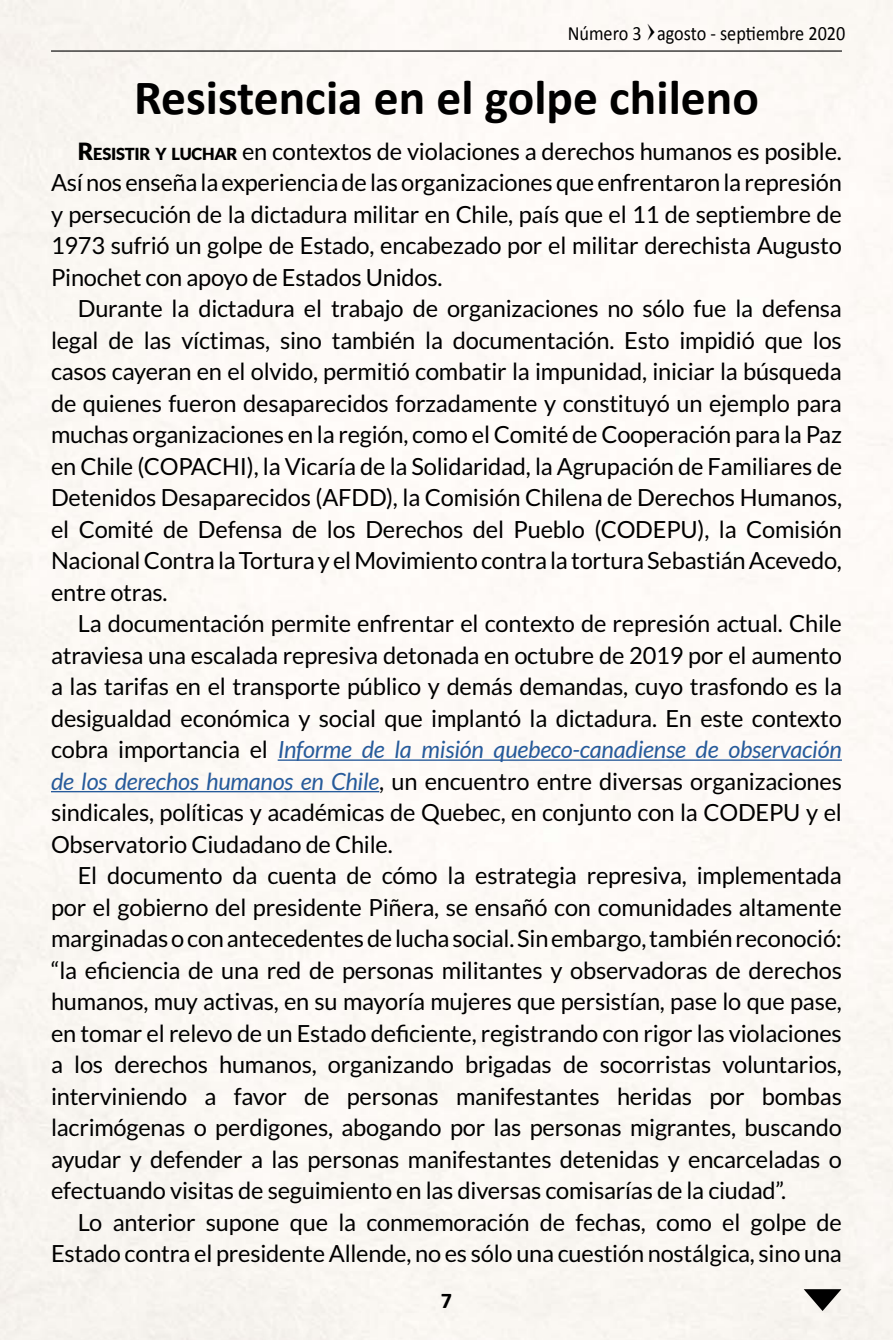
<style>
.page{position:relative;width:893px;height:1340px;background:#fff}
.page>*{position:absolute;margin:0;border:0;box-sizing:border-box;transform-origin:0 0}
.t1{font:63px "Simple Direction Arrows";color:#000}
.t2{font:700 49.5px "Calibri";color:#000}
.t3{font:23.62px/31.5px "Lato";letter-spacing:-.01em;color:#000;text-align:justify}
.t4{font:700 22.5px "Calibri";color:#000}
.t5{font:20.25px "Calibri";color:#000;scale:.9 1}
.s1{font-family:"Simple Direction Arrows";font-size:22.5px}
.s2{font-weight:900}
.s3{font-weight:900;font-size:16.43px}
.s4{font-style:italic;color:#275b9b}
</style>
<div class="page">
<div style="left:0;top:0;width:893px;height:1339px;background:#fdf9f5"></div>
<hr style="left:51px;top:50px;width:791px;height:2px;background:#000">
<hr style="left:278px;top:759px;width:564px;height:1px;background:#275b9b">
<hr style="left:51px;top:791px;width:328px;height:1px;background:#275b9b">
<p class="t5" style="left:568px;top:20px;width:310px">Número 3 <span class="s1">s</span>agosto - septiembre 2020</p>
<h2 class="t2" style="left:134px;top:66px;width:626px">Resistencia en el golpe chileno</h2>
<p class="t3" style="left:51px;top:135px;width:792px;text-indent:27px"><span class="s2">R</span><span class="s3">ESISTIR Y LUCHAR</span> en contextos de violaciones a derechos humanos es posible.<br>Así nos enseña la experiencia de las organizaciones que enfrentaron la represión y persecución de la dictadura militar en Chile, país que el 11 de septiembre de 1973 sufrió un golpe de Estado, encabezado por el militar derechista Augusto Pinochet con apoyo de Estados Unidos.</p>
<p class="t3" style="left:51px;top:293px;width:792px;text-indent:27px">Durante la dictadura el trabajo de organizaciones no sólo fue la defensa legal de las víctimas, sino también la documentación. Esto impidió que los casos cayeran en el olvido, permitió combatir la impunidad, iniciar la búsqueda de quienes fueron desaparecidos forzadamente y constituyó un ejemplo para muchas organizaciones en la región, como el Comité de Cooperación para la Paz en Chile (COPACHI), la Vicaría de la Solidaridad, la Agrupación de Familiares de Detenidos Desaparecidos (AFDD), la Comisión Chilena de Derechos Humanos, el Comité de Defensa de los Derechos del Pueblo (CODEPU), la Comisión Nacional Contra la Tortura y el Movimiento contra la tortura Sebastián Acevedo, entre otras.</p>
<p class="t3" style="left:51px;top:608px;width:792px;text-indent:27px">La documentación permite enfrentar el contexto de represión actual. Chile atraviesa una escalada represiva detonada en octubre de 2019 por el aumento a las tarifas en el transporte público y demás demandas, cuyo trasfondo es la desigualdad económica y social que implantó la dictadura. En este contexto cobra importancia el <span class="s4">Informe de la misión quebeco-canadiense de observación de los derechos humanos en Chile</span>, un encuentro entre diversas organizaciones sindicales, políticas y académicas de Quebec, en conjunto con la CODEPU y el Observatorio Ciudadano de Chile.</p>
<p class="t3" style="left:51px;top:859px;width:792px;text-indent:27px">El documento da cuenta de cómo la estrategia represiva, implementada por el gobierno del presidente Piñera, se ensañó con comunidades altamente marginadas o con antecedentes de lucha social. Sin embargo, también reconoció: “la eficiencia de una red de personas militantes y observadoras de derechos humanos, muy activas, en su mayoría mujeres que persistían, pase lo que pase, en tomar el relevo de un Estado deficiente, registrando con rigor las violaciones a los derechos humanos, organizando brigadas de socorristas voluntarios, interviniendo a favor de personas manifestantes heridas por bombas lacrimógenas o perdigones, abogando por las personas migrantes, buscando ayudar y defender a las personas manifestantes detenidas y encarceladas o efectuando visitas de seguimiento en las diversas comisarías de la ciudad”.</p>
<p class="t3" style="left:51px;top:1206px;width:792px;text-align:right">Lo anterior supone que la conmemoración de fechas, como el golpe de<br>Estado contra el presidente Allende, no es sólo una cuestión nostálgica, sino una</p>
<p class="t4" style="left:441px;top:1286px;width:13px">7</p>
<h1 class="t1" style="left:800px;top:1265px;width:46px">k</h1>
</div>
